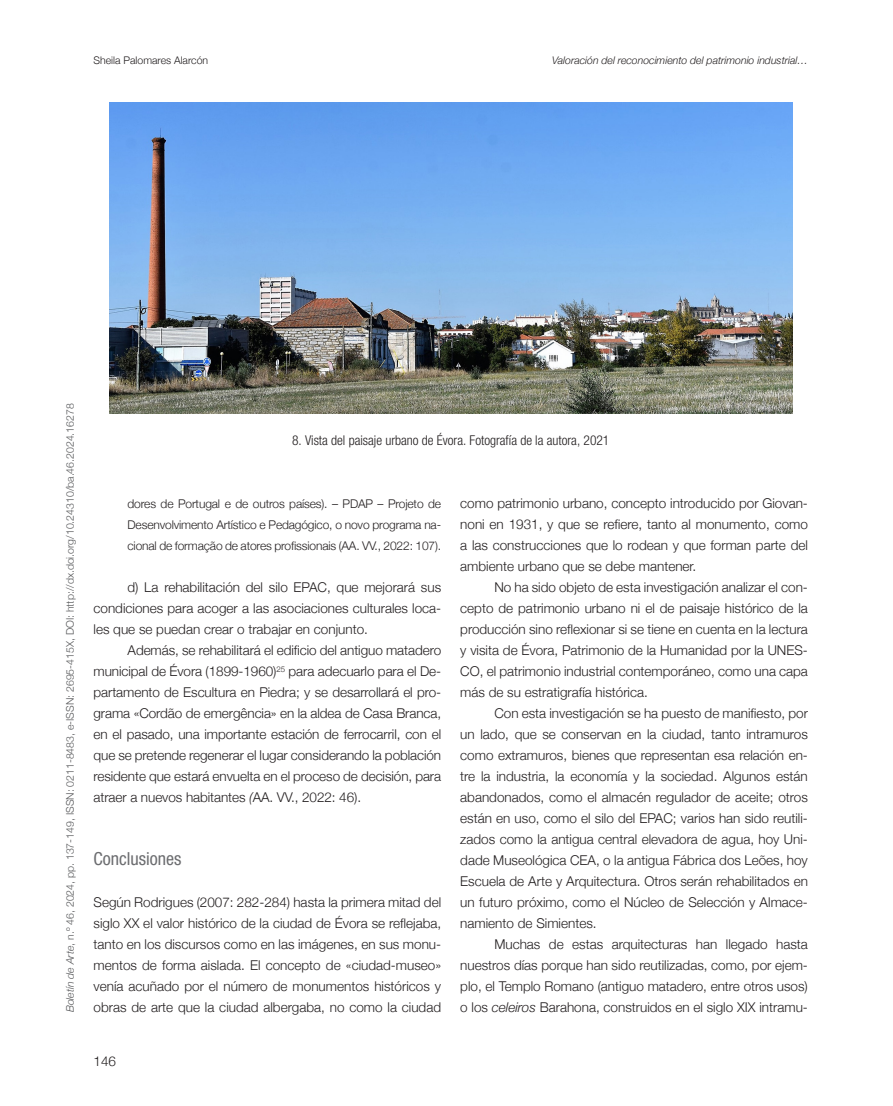
<style>
.page{position:relative;width:893px;height:1106px;background:#fff}
.page>*{position:absolute;margin:0;border:0;box-sizing:border-box;transform-origin:0 0}
.t1{font:18px "Helvetica Neue LT 57 Cn";color:#6c6d70}
.t2{font:300 13.5px/21px "Helvetica Neue";color:#231f20;text-align:justify}
.t3{font:13.5px "Helvetica Neue LT 47 Lt Cn";color:#231f20}
.t4{font:300 12px/21px "Helvetica Neue";letter-spacing:-.01em;color:#231f20;text-align:justify}
.t5{font:300 10.5px "Helvetica Neue";color:#57585a}
.t6{font:italic 300 10.5px "Helvetica Neue";color:#231f20}
.t7{font:300 10.5px "Helvetica Neue";color:#231f20}
.s1{font-style:italic}
</style>
<div class="page">
<img style="left:109px;top:102px;width:683px;height:311px">
<p class="t7" style="left:94px;top:52px;width:116px">Sheila Palomares Alarcón</p>
<p class="t6" style="left:552px;top:52px;width:257px">Valoración del reconocimiento del patrimonio industrial…</p>
<p class="t5" style="left:62px;top:1012px;width:610px;rotate:-90deg"><span class="s1">Boletín de Arte</span>, n.º 46, 2024, pp. 137-149, ISSN: 0211-8483, e-ISSN: 2695-415X, DOI: http://dx.doi.org/10.24310/ba.46.2024.16278</p>
<p class="t3" style="left:292px;top:432px;width:319px">8. Vista del paisaje urbano de Évora. Fotografía de la autora, 2021</p>
<p class="t4" style="left:128px;top:492px;width:315px">dores de Portugal e de outros países). – PDAP – Projeto de Desenvolvimento Artístico e Pedagógico, o novo programa na&shy;cional de formação de atores profissionais (AA. VV., 2022: 107).</p>
<p class="t2" style="left:94px;top:576px;width:349px;text-indent:34px">d) La rehabilitación del silo EPAC, que mejorará sus condiciones para acoger a las asociaciones culturales loca&shy;les que se puedan crear o trabajar en conjunto.</p>
<p class="t2" style="left:94px;top:639px;width:349px;text-indent:34px">Además, se rehabilitará el edificio del antiguo matadero municipal de Évora (1899-1960)<sup>25</sup> para adecuarlo para el De&shy;partamento de Escultura en Piedra; y se desarrollará el pro&shy;grama «Cordão de emergência» en la aldea de Casa Branca, en el pasado, una importante estación de ferrocarril, con el que se pretende regenerar el lugar considerando la población residente que estará envuelta en el proceso de decisión, para atraer a nuevos habitantes <span class="s1">(</span>AA. VV., 2022: 46).</p>
<h1 class="t1" style="left:94px;top:848px;width:89px">Conclusiones</h1>
<p class="t2" style="left:94px;top:891px;width:349px">Según Rodrigues (2007: 282-284) hasta la primera mitad del siglo XX el valor histórico de la ciudad de Évora se reflejaba, tanto en los discursos como en las imágenes, en sus monu&shy;mentos de forma aislada. El concepto de «ciudad-museo» venía acuñado por el número de monumentos históricos y obras de arte que la ciudad albergaba, no como la ciudad</p>
<p class="t2" style="left:94px;top:1049px;width:24px">146</p>
<p class="t2" style="left:460px;top:492px;width:349px">como patrimonio urbano, concepto introducido por Giovan&shy;noni en 1931, y que se refiere, tanto al monumento, como a las construcciones que lo rodean y que forman parte del ambiente urbano que se debe mantener.</p>
<p class="t2" style="left:460px;top:576px;width:349px;text-indent:34px">No ha sido objeto de esta investigación analizar el con&shy;cepto de patrimonio urbano ni el de paisaje histórico de la producción sino reflexionar si se tiene en cuenta en la lectura y visita de Évora, Patrimonio de la Humanidad por la UNES-CO, el patrimonio industrial contemporáneo, como una capa más de su estratigrafía histórica.</p>
<p class="t2" style="left:460px;top:702px;width:349px;text-indent:34px">Con esta investigación se ha puesto de manifiesto, por un lado, que se conservan en la ciudad, tanto intramuros como extramuros, bienes que representan esa relación en&shy;tre la industria, la economía y la sociedad. Algunos están abandonados, como el almacén regulador de aceite; otros están en uso, como el silo del EPAC; varios han sido reutili&shy;zados como la antigua central elevadora de agua, hoy Uni&shy;dade Museológica CEA, o la antigua Fábrica dos Leões, hoy Escuela de Arte y Arquitectura. Otros serán rehabilitados en un futuro próximo, como el Núcleo de Selección y Almace&shy;namiento de Simientes.</p>
<p class="t2" style="left:460px;top:933px;width:349px;text-indent:34px">Muchas de estas arquitecturas han llegado hasta nuestros días porque han sido reutilizadas, como, por ejem&shy;plo, el Templo Romano (antiguo matadero, entre otros usos) o los <span class="s1">celeiros</span> Barahona, construidos en el siglo XIX intramu-</p>
</div>
